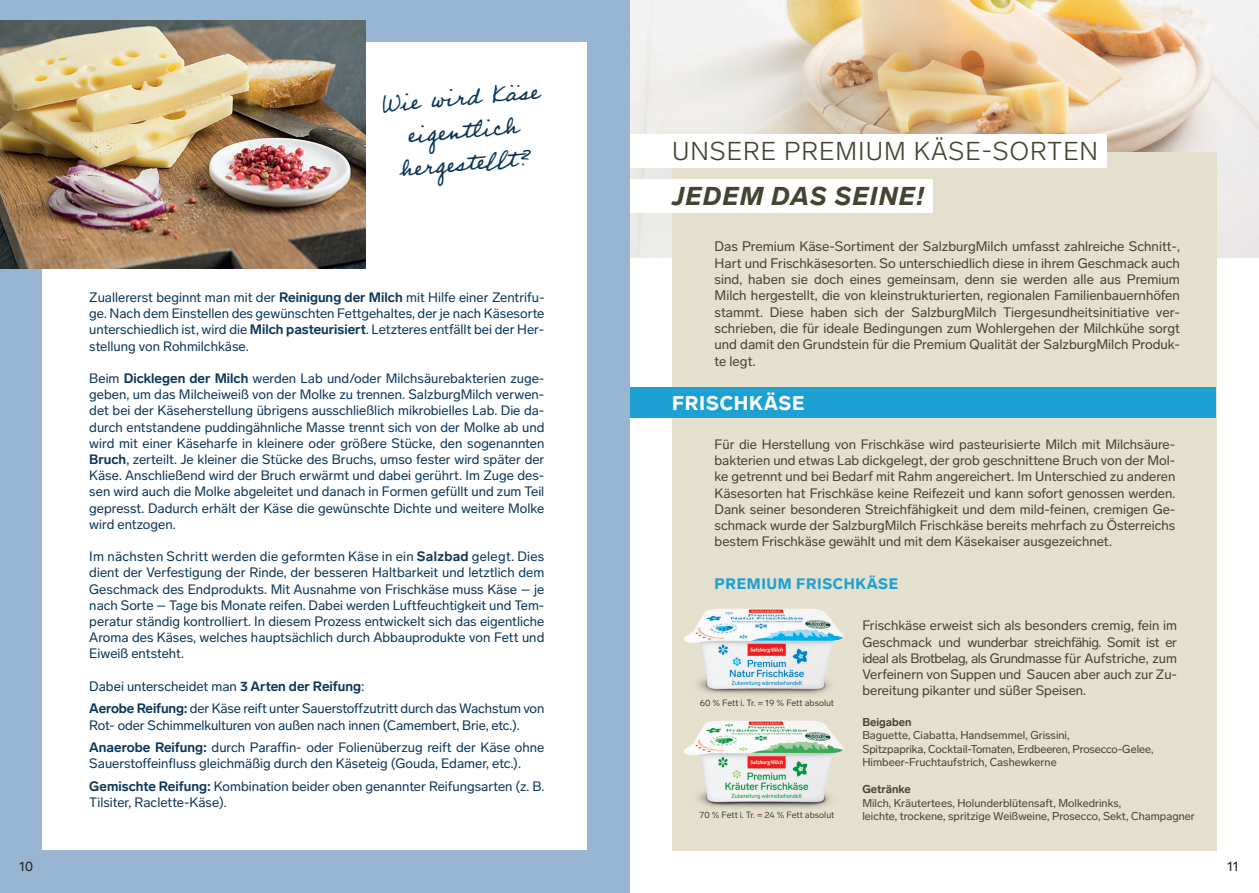
<style>
.page{position:relative;width:1259px;height:893px;background:#fff}
.page>*{position:absolute;margin:0;border:0;box-sizing:border-box;transform-origin:0 0}
.t1{font:30px/33px "Professor";color:#0c3759;text-align:center}
.t2{font:300 25.5px "Lab Grotesque";letter-spacing:.04em;color:#454431}
.t3{font:italic 900 25.5px "Lab Grotesque";letter-spacing:.04em;color:#454431}
.t4{font:900 19.5px "Lab Grotesque";letter-spacing:.04em;color:#fff}
.t5{font:18px "Minion Pro";color:#231f20}
.t6{font:900 15px "Lab Grotesque";letter-spacing:.04em;color:#1ca1d2}
.t7{font:13.65px/16.4px "Lab Grotesque";color:#454431;text-align:justify}
.t8{font:13.5px/16.2px "Lab Grotesque";color:#0c3759;text-align:justify}
.t9{font:13.5px/16.2px "Lab Grotesque";color:#454431;text-align:justify}
.t10{font:13.5px "Lab Grotesque";color:#231f1f}
.t11{font:11.25px/13.5px "Lab Grotesque";color:#454431}
.t12{font:700 11.25px "Lab Grotesque";color:#454431}
.t13{font:9px "Lab Grotesque";color:#454431}
.s1{font-weight:700}
</style>
<div class="page">
<img style="left:629px;top:0;width:630px;height:258px">
<div style="left:672px;top:152px;width:544px;height:698px;background:#e5e0ce"></div>
<div style="left:629px;top:135px;width:477px;height:33px;background:#fff"></div>
<div style="left:629px;top:179px;width:303px;height:34px;background:#fff"></div>
<div style="left:629px;top:387px;width:587px;height:31px;background:#1ca1d2"></div>
<img style="left:684px;top:608px;width:159px;height:200px">
<div style="left:0;top:0;width:629px;height:893px;background:#98b5d2"></div>
<div style="left:43px;top:43px;width:544px;height:807px;background:#fff"></div>
<img style="left:0;top:20px;width:366px;height:248px">
<h1 class="t1" style="left:379px;top:85px;width:160px;rotate:-5deg">Wie wi rd Käse eigentlich hergestell t?</h1>
<p class="t8" style="left:89px;top:289px;width:457px">Zuallererst beginnt man mit der <span class="s1">Reinigung der Milch</span> mit Hilfe einer Zentrifu&shy;ge. Nach dem Einstellen des gewünschten Fettgehaltes, der je nach Käsesorte unterschiedlich ist, wird die <span class="s1">Milch pasteurisiert</span>. Letzteres entfällt bei der Her&shy;stellung von Rohmilchkäse.</p>
<p class="t8" style="left:89px;top:370px;width:456px">Beim <span class="s1">Dicklegen der Milch</span> werden Lab und/oder Milchsäurebakterien zuge&shy;geben, um das Milcheiweiß von der Molke zu trennen. SalzburgMilch verwen&shy;det bei der Käseherstellung übrigens ausschließlich mikrobielles Lab. Die da&shy;durch entstandene puddingähnliche Masse trennt sich von der Molke ab und wird mit einer Käseharfe in kleinere oder größere Stücke, den sogenannten <span class="s1">Bruch</span>, zerteilt. Je kleiner die Stücke des Bruchs, umso fester wird später der Käse. Anschließend wird der Bruch erwärmt und dabei gerührt. Im Zuge des&shy;sen wird auch die Molke abgeleitet und danach in Formen gefüllt und zum Teil gepresst. Dadurch erhält der Käse die gewünschte Dichte und weitere Molke wird entzogen.</p>
<p class="t8" style="left:89px;top:548px;width:457px">Im nächsten Schritt werden die geformten Käse in ein <span class="s1">Salzbad</span> gelegt. Dies dient der Verfestigung der Rinde, der besseren Haltbarkeit und letztlich dem Geschmack des Endprodukts. Mit Ausnahme von Frischkäse muss Käse – je nach Sorte – Tage bis Monate reifen. Dabei werden Luftfeuchtigkeit und Tem&shy;peratur ständig kontrolliert. In diesem Prozess entwickelt sich das eigentliche Aroma des Käses, welches hauptsächlich durch Abbauprodukte von Fett und Eiweiß entsteht.</p>
<p class="t8" style="left:89px;top:675px;width:456px;line-height:22.5px">Dabei unterscheidet man <span class="s1">3 Arten der Reifung</span>:<br><span class="s1">Aerobe Reifung:</span> der Käse reift unter Sauerstoffzutritt durch das Wachstum von</p>
<p class="t8" style="left:89px;top:714px;width:456px;line-height:22.5px">Rot- oder Schimmelkulturen von außen nach innen (Camembert, Brie, etc.).<br><span class="s1">Anaerobe Reifung:</span> durch Paraffin- oder Folienüberzug reift der Käse ohne</p>
<p class="t8" style="left:89px;top:752px;width:456px;line-height:22.5px">Sauerstoffeinfluss gleichmäßig durch den Käseteig (Gouda, Edamer, etc.).<br><span class="s1">Gemischte Reifung:</span> Kombination beider oben genannter Reifungsarten (z. B.</p>
<p class="t8" style="left:89px;top:794px;width:139px">Tilsiter, Raclette-Käse).</p>
<h2 class="t2" style="left:672px;top:136px;width:428px">UNSERE PREMIUM KÄSE-SORTEN</h2>
<h2 class="t3" style="left:672px;top:181px;width:254px">JEDEM DAS SEINE!</h2>
<h3 class="t5" style="left:672px;top:147px;width:14px">G</h3>
<p class="t7" style="left:714px;top:238px;width:467px">Das Premium Käse-Sortiment der SalzburgMilch umfasst zahlreiche Schnitt-, Hart und Frischkäsesorten. So unterschiedlich diese in ihrem Geschmack auch sind, haben sie doch eines gemeinsam, denn sie werden alle aus Premium Milch hergestellt, die von kleinstrukturierten, regionalen Familienbauernhöfen stammt. Diese haben sich der SalzburgMilch Tiergesundheitsinitiative ver&shy;schrieben, die für ideale Bedingungen zum Wohlergehen der Milchkühe sorgt und damit den Grundstein für die Premium Qualität der SalzburgMilch Produk&shy;te legt.</p>
<h3 class="t4" style="left:672px;top:391px;width:134px">FRISCHKÄSE</h3>
<p class="t9" style="left:714px;top:436px;width:462px">Für die Herstellung von Frischkäse wird pasteurisierte Milch mit Milchsäure&shy;bakterien und etwas Lab dickgelegt, der grob geschnittene Bruch von der Mol&shy;ke getrennt und bei Bedarf mit Rahm angereichert. Im Unterschied zu anderen Käsesorten hat Frischkäse keine Reifezeit und kann sofort genossen werden.<br>Dank seiner besonderen Streichfähigkeit und dem mild-feinen, cremigen Ge&shy;schmack wurde der SalzburgMilch Frischkäse bereits mehrfach zu Österreichs bestem Frischkäse gewählt und mit dem Käsekaiser ausgezeichnet.</p>
<p class="t6" style="left:714px;top:574px;width:185px">PREMIUM FRISCHKÄSE</p>
<p class="t13" style="left:700px;top:698px;width:136px">60 % Fett i. Tr. = 19 % Fett absolut</p>
<p class="t13" style="left:699px;top:810px;width:136px">70 % Fett i. Tr. = 24 % Fett absolut</p>
<p class="t9" style="left:862px;top:618px;width:316px">Frischkäse erweist sich als besonders cremig, fein im Geschmack und wunderbar streichfähig. Somit ist er ideal als Brotbelag, als Grundmasse für Aufstriche, zum Verfeinern von Suppen und Saucen aber auch zur Zu&shy;bereitung pikanter und süßer Speisen.</p>
<p class="t12" style="left:862px;top:715px;width:51px">Beigaben</p>
<p class="t11" style="left:862px;top:729px;width:293px">Baguette, Ciabatta, Handsemmel, Grissini,<br>Spitzpaprika, Cocktail-Tomaten, Erdbeeren, Prosecco-Gelee,<br>Himbeer-Fruchtaufstrich, Cashewkerne</p>
<p class="t12" style="left:862px;top:783px;width:50px">Getränke</p>
<p class="t11" style="left:862px;top:796px;width:334px">Milch, Kräutertees, Holunderblütensaft, Molkedrinks,<br>leichte, trockene, spritzige Weißweine, Prosecco, Sekt, Champagner</p>
<p class="t10" style="left:19px;top:858px;width:16px">10</p>
<p class="t10" style="left:1227px;top:858px;width:14px">11</p>
</div>
